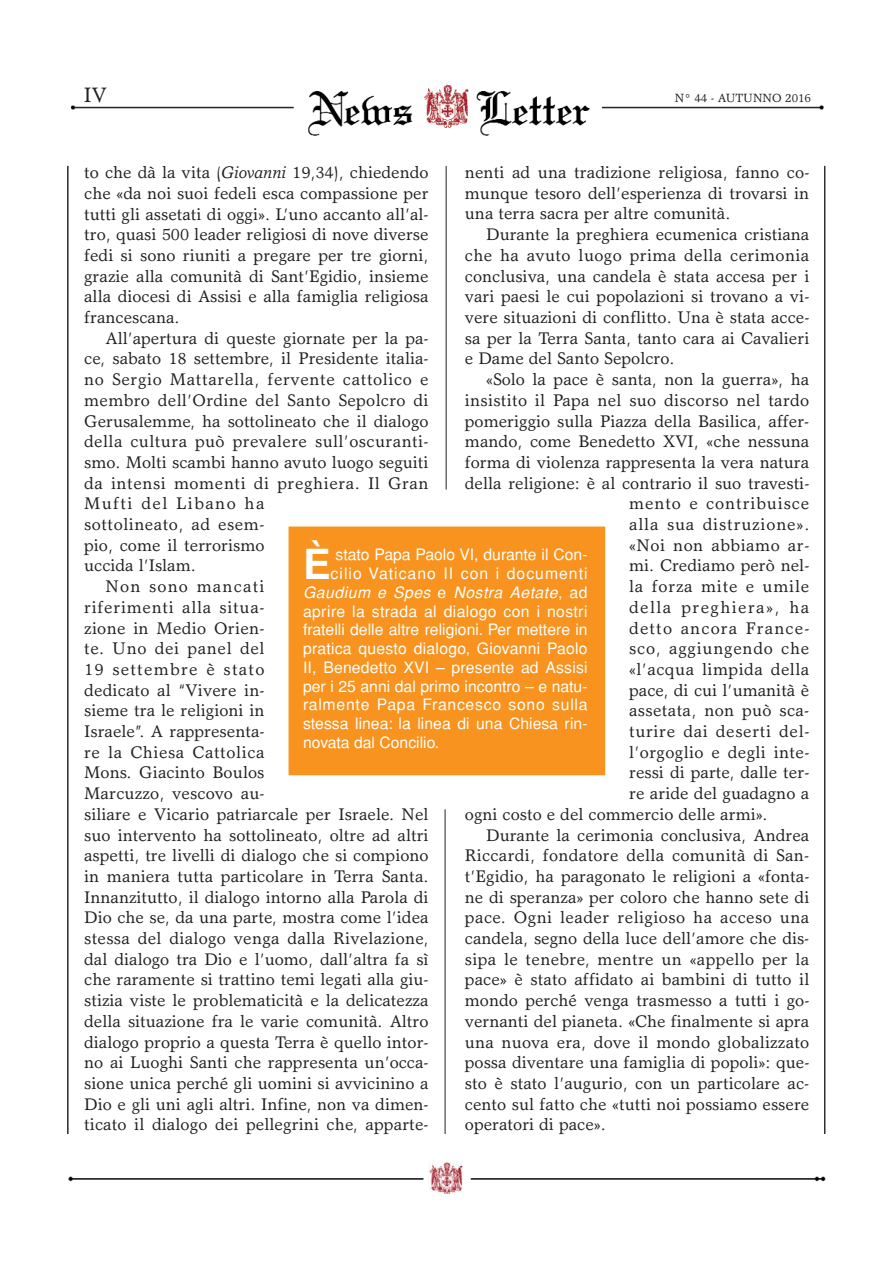
<style>
.page{position:relative;width:893px;height:1263px;background:#fff}
.page>*{position:absolute;margin:0;border:0;box-sizing:border-box;transform-origin:0 0}
.t1{font:700 41.4px "Helvetica";color:#fff}
.t2{font:21px "Garth Graphic";color:#231f20}
.t3{font:16.95px/20.7px "Garth Graphic";color:#231f20;text-align:justify}
.t4{font:16.95px "Garth Graphic";letter-spacing:.035em;color:#231f20}
.t5{font:16.95px "Garth Graphic";letter-spacing:.025em;color:#231f20}
.t6{font:16.95px "Garth Graphic";letter-spacing:.02em;color:#231f20}
.t7{font:16.95px "Garth Graphic";letter-spacing:.04em;color:#231f20}
.t8{font:16.95px "Garth Graphic";letter-spacing:.05em;color:#231f20}
.t9{font:16.95px "Garth Graphic";letter-spacing:.03em;color:#231f20}
.t10{font:16.95px "Garth Graphic";letter-spacing:.045em;color:#231f20}
.t11{font:16.95px "Garth Graphic";letter-spacing:.08em;color:#231f20}
.t12{font:16.95px "Garth Graphic";letter-spacing:.07em;color:#231f20}
.t13{font:16.95px "Garth Graphic";letter-spacing:.065em;color:#231f20}
.t14{font:15.75px "Helvetica";letter-spacing:.015em;color:#fff}
.t15{font:15.75px "Helvetica";letter-spacing:.05em;color:#fff}
.t16{font:15.75px "Helvetica";letter-spacing:.065em;color:#fff}
.t17{font:italic 15.75px "Helvetica";color:#fff}
.t18{font:12px "Garth Graphic";color:#231f20}
.s1{font-style:italic}
.s2{font-style:normal}
</style>
<div class="page">
<img style="left:68px;top:1176px;width:758px;height:6px">
<img style="left:428px;top:1161px;width:35px;height:33px">
<img style="left:70px;top:84px;width:754px;height:52px">
<hr style="left:446px;top:166px;width:1px;height:323px;background:#231f20">
<div style="left:290px;top:528px;width:314px;height:246px;background:#f7931e"></div>
<div style="left:289px;top:526px;width:316px;height:249px;border:3px solid #f7931e"></div>
<hr style="left:68px;top:166px;width:1px;height:968px;background:#231f20">
<hr style="left:824px;top:166px;width:1px;height:968px;background:#231f20">
<hr style="left:445px;top:809px;width:1px;height:325px;background:#231f20">
<p class="t2" style="left:84px;top:87px;width:24px">IV</p>
<p class="t18" style="left:675px;top:93px;width:138px">N° 44 - AUTUNNO 2016</p>
<p class="t3" style="left:465px;top:164px;width:346px">nenti ad una tradizione religiosa, fanno co&shy;munque tesoro dell’esperienza di trovarsi in una terra sacra per altre comunità.</p>
<p class="t3" style="left:465px;top:226px;width:346px;text-indent:21px">Durante la preghiera ecumenica cristiana che ha avuto luogo prima della cerimonia conclusiva, una candela è stata accesa per i vari paesi le cui popolazioni si trovano a vi&shy;vere situazioni di conflitto. Una è stata acce&shy;sa per la Terra Santa, tanto cara ai Cavalieri e Dame del Santo Sepolcro.</p>
<p class="t3" style="left:486px;top:371px;width:325px">«Solo la pace è santa, non la guerra», ha</p>
<p class="t3" style="left:465px;top:391px;width:346px">insistito il Papa nel suo discorso nel tardo</p>
<p class="t3" style="left:465px;top:412px;width:346px">pomeriggio sulla Piazza della Basilica, affer-</p>
<p class="t3" style="left:465px;top:433px;width:346px">mando, come Benedetto XVI, «che nessuna</p>
<p class="t3" style="left:465px;top:453px;width:346px">forma di violenza rappresenta la vera natura</p>
<p class="t3" style="left:465px;top:474px;width:346px">della religione: è al contrario il suo travesti-</p>
<p class="t8" style="left:629px;top:497px;width:182px">mento e contribuisce</p>
<p class="t8" style="left:629px;top:518px;width:182px">alla sua distruzione».</p>
<p class="t9" style="left:629px;top:538px;width:182px">«Noi non abbiamo ar-</p>
<p class="t3" style="left:629px;top:557px;width:182px">mi. Crediamo però nel-</p>
<p class="t10" style="left:629px;top:580px;width:182px">la forza mite e umile</p>
<p class="t11" style="left:629px;top:601px;width:182px">della preghiera», ha</p>
<p class="t13" style="left:629px;top:621px;width:182px">detto ancora France-</p>
<p class="t10" style="left:629px;top:642px;width:182px">sco, aggiungendo che</p>
<p class="t5" style="left:629px;top:663px;width:182px">«l’acqua limpida della</p>
<p class="t3" style="left:629px;top:681px;width:182px">pace, di cui l’umanità è</p>
<p class="t6" style="left:629px;top:704px;width:182px">assetata, non può sca-</p>
<p class="t4" style="left:629px;top:725px;width:182px">turire dai deserti del-</p>
<p class="t6" style="left:629px;top:745px;width:182px">l’orgoglio e degli inte-</p>
<p class="t3" style="left:629px;top:764px;width:182px">ressi di parte, dalle ter-</p>
<p class="t3" style="left:629px;top:785px;width:182px">re aride del guadagno a</p>
<p class="t3" style="left:465px;top:805px;width:304px">ogni costo e del commercio delle armi».</p>
<p class="t3" style="left:486px;top:826px;width:325px">Durante la cerimonia conclusiva, Andrea</p>
<p class="t3" style="left:465px;top:847px;width:346px">Riccardi, fondatore della comunità di San-</p>
<p class="t3" style="left:465px;top:867px;width:346px">t’Egidio, ha paragonato le religioni a «fonta-</p>
<p class="t3" style="left:465px;top:888px;width:346px">ne di speranza» per coloro che hanno sete di</p>
<p class="t5" style="left:465px;top:911px;width:346px">pace. Ogni leader religioso ha acceso una</p>
<p class="t3" style="left:465px;top:930px;width:346px">candela, segno della luce dell’amore che dis-</p>
<p class="t3" style="left:465px;top:950px;width:346px">sipa le tenebre, mentre un «appello per la</p>
<p class="t3" style="left:465px;top:971px;width:346px">pace» è stato affidato ai bambini di tutto il</p>
<p class="t3" style="left:465px;top:992px;width:346px">mondo perché venga trasmesso a tutti i go-</p>
<p class="t3" style="left:465px;top:1012px;width:346px">vernanti del pianeta. «Che finalmente si apra</p>
<p class="t3" style="left:465px;top:1033px;width:346px">una nuova era, dove il mondo globalizzato</p>
<p class="t3" style="left:465px;top:1054px;width:346px">possa diventare una famiglia di popoli»: que-</p>
<p class="t3" style="left:465px;top:1074px;width:346px">sto è stato l’augurio, con un particolare ac-</p>
<p class="t3" style="left:465px;top:1095px;width:346px">cento sul fatto che «tutti noi possiamo essere</p>
<p class="t3" style="left:465px;top:1116px;width:142px">operatori di pace».</p>
<p class="t3" style="left:84px;top:164px;width:346px">to che dà la vita (<span class="s1">Giovanni</span> 19,34), chiedendo che «da noi suoi fedeli esca compassione per tutti gli assetati di oggi». L’uno accanto all’al&shy;tro, quasi 500 leader religiosi di nove diverse fedi si sono riuniti a pregare per tre giorni, grazie alla comunità di Sant’Egidio, insieme alla diocesi di Assisi e alla famiglia religiosa francescana.</p>
<p class="t3" style="left:105px;top:329px;width:325px">All’apertura di queste giornate per la pa-</p>
<p class="t3" style="left:84px;top:350px;width:346px">ce, sabato 18 settembre, il Presidente italia-</p>
<p class="t4" style="left:84px;top:373px;width:346px">no Sergio Mattarella, fervente cattolico e</p>
<p class="t6" style="left:84px;top:394px;width:346px">membro dell’Ordine del Santo Sepolcro di</p>
<p class="t3" style="left:84px;top:412px;width:346px">Gerusalemme, ha sottolineato che il dialogo</p>
<p class="t5" style="left:84px;top:435px;width:346px">della cultura può prevalere sull’oscuranti-</p>
<p class="t3" style="left:84px;top:454px;width:346px">smo. Molti scambi hanno avuto luogo seguiti</p>
<p class="t4" style="left:84px;top:476px;width:346px">da intensi momenti di preghiera. Il Gran</p>
<p class="t11" style="left:84px;top:497px;width:182px">Mufti del Libano ha</p>
<p class="t9" style="left:84px;top:518px;width:182px">sottolineato, ad esem-</p>
<p class="t3" style="left:84px;top:536px;width:182px">pio, come il terrorismo</p>
<p class="t3" style="left:84px;top:557px;width:113px">uccida l’Islam.</p>
<p class="t12" style="left:105px;top:580px;width:161px">Non sono mancati</p>
<p class="t7" style="left:84px;top:601px;width:182px">riferimenti alla situa-</p>
<p class="t3" style="left:84px;top:619px;width:182px">zione in Medio Orien-</p>
<p class="t7" style="left:84px;top:642px;width:182px">te. Uno dei panel del</p>
<p class="t12" style="left:84px;top:663px;width:182px">19 settembre è stato</p>
<p class="t3" style="left:84px;top:681px;width:182px">dedicato al “Vivere in-</p>
<p class="t3" style="left:84px;top:702px;width:182px">sieme tra le religioni in</p>
<p class="t3" style="left:84px;top:723px;width:182px">Israele”. A rappresenta-</p>
<p class="t4" style="left:84px;top:745px;width:182px">re la Chiesa Cattolica</p>
<p class="t3" style="left:84px;top:764px;width:182px">Mons. Giacinto Boulos</p>
<p class="t3" style="left:84px;top:785px;width:182px">Marcuzzo, vescovo au-</p>
<p class="t3" style="left:84px;top:805px;width:346px">siliare e Vicario patriarcale per Israele. Nel</p>
<p class="t3" style="left:84px;top:826px;width:346px">suo intervento ha sottolineato, oltre ad altri</p>
<p class="t3" style="left:84px;top:847px;width:346px">aspetti, tre livelli di dialogo che si compiono</p>
<p class="t3" style="left:84px;top:867px;width:346px">in maniera tutta particolare in Terra Santa.</p>
<p class="t3" style="left:84px;top:888px;width:346px">Innanzitutto, il dialogo intorno alla Parola di</p>
<p class="t3" style="left:84px;top:909px;width:346px">Dio che se, da una parte, mostra come l’idea</p>
<p class="t3" style="left:84px;top:930px;width:346px">stessa del dialogo venga dalla Rivelazione,</p>
<p class="t3" style="left:84px;top:950px;width:346px">dal dialogo tra Dio e l’uomo, dall’altra fa sì</p>
<p class="t3" style="left:84px;top:971px;width:346px">che raramente si trattino temi legati alla giu-</p>
<p class="t3" style="left:84px;top:992px;width:346px">stizia viste le problematicità e la delicatezza</p>
<p class="t3" style="left:84px;top:1012px;width:346px">della situazione fra le varie comunità. Altro</p>
<p class="t3" style="left:84px;top:1033px;width:346px">dialogo proprio a questa Terra è quello intor-</p>
<p class="t3" style="left:84px;top:1054px;width:346px">no ai Luoghi Santi che rappresenta un’occa-</p>
<p class="t3" style="left:84px;top:1074px;width:346px">sione unica perché gli uomini si avvicinino a</p>
<p class="t3" style="left:84px;top:1095px;width:346px">Dio e gli uni agli altri. Infine, non va dimen-</p>
<p class="t3" style="left:84px;top:1116px;width:346px">ticato il dialogo dei pellegrini che, apparte-</p>
<h1 class="t1" style="left:303px;top:549px;width:29px">È</h1>
<p class="t14" style="left:335px;top:549px;width:254px">stato Papa Paolo VI, durante il Con-</p>
<p class="t16" style="left:331px;top:568px;width:258px">cilio Vaticano II con i documenti</p>
<p class="t17" style="left:303px;top:586px;width:286px">Gaudium e Spes <span class="s2">e</span> Nostra Aetate<span class="s2">, a d</span></p>
<p class="t14" style="left:303px;top:605px;width:286px">aprire la strada al dialogo con i nostri</p>
<p class="t14" style="left:303px;top:624px;width:286px">fratelli delle altre religioni. Per mettere in</p>
<p class="t14" style="left:303px;top:643px;width:286px">pratica questo dialogo, Giovanni Paolo</p>
<p class="t14" style="left:303px;top:661px;width:286px">II, Benedetto XVI – presente ad Assisi</p>
<p class="t14" style="left:303px;top:680px;width:286px">per i 25 anni dal primo incontro – e natu-</p>
<p class="t15" style="left:303px;top:699px;width:286px">ralmente Papa Francesco sono sulla</p>
<p class="t14" style="left:303px;top:718px;width:286px">stessa linea: la linea di una Chiesa rin-</p>
<p class="t14" style="left:303px;top:736px;width:138px">novata dal Concilio.</p>
</div>
